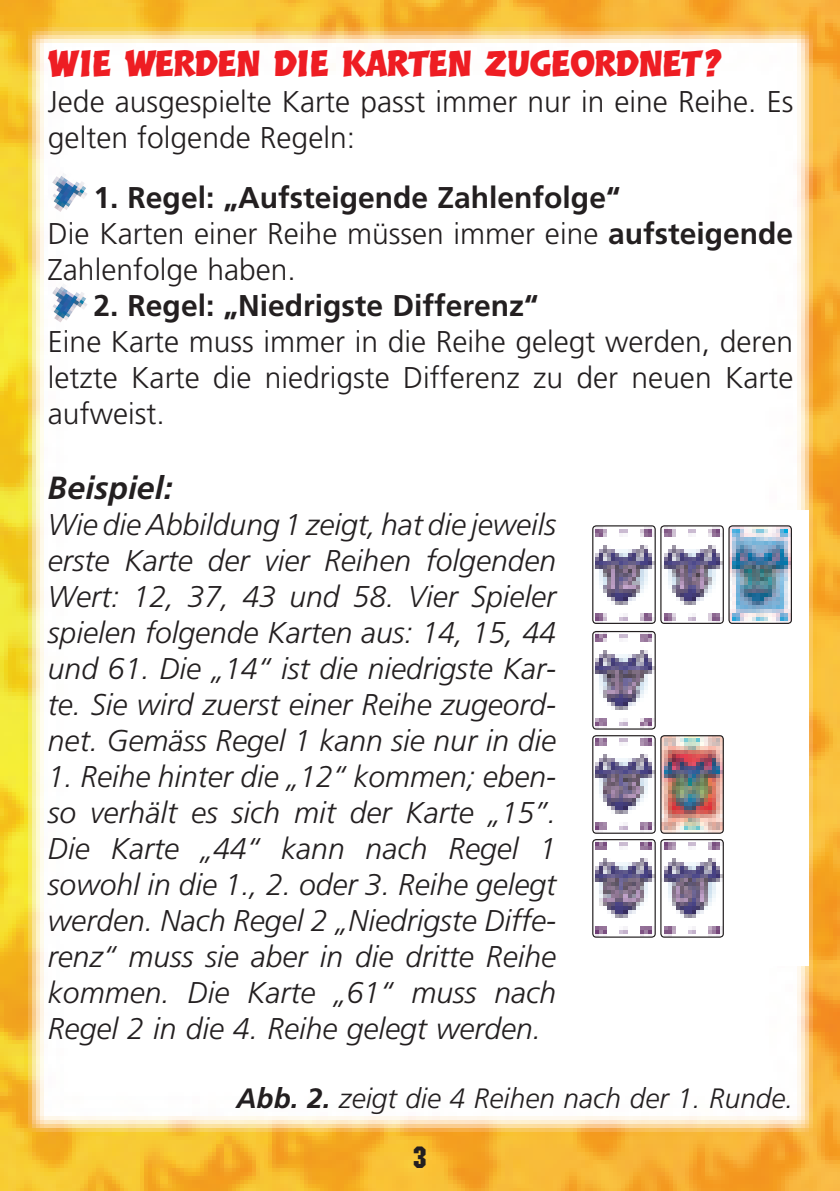
<style>
.page{position:relative;width:840px;height:1191px;background:#fff}
.page>*{position:absolute;margin:0;border:0;box-sizing:border-box;transform-origin:0 0}
.Überschrift_2{font:32px "Balder LL";color:#ee1d23}
.Überschrift_Beispiel{font:italic 700 32px "Frutiger";color:#231f20}
.Beispiel{font:italic 300 30px/36px "Frutiger";color:#231f20;text-align:justify}
.Text{font:300 30px/36px "Frutiger";color:#231f20}
.Text-2{font:700 30px "Frutiger";color:#231f20}
.Text-3{font:30px "Machine";color:#231f20}
.Abb{font:italic 300 28px "Frutiger";color:#231f20}
.s1{font-weight:700}
</style>
<div class="page">
<img style="left:0;top:0;width:839px;height:1191px">
<div style="left:560px;top:510px;width:247px;height:455px;background:#fff"></div>
<img style="left:594px;top:527px;width:59px;height:95px">
<div style="left:592px;top:525px;width:63px;height:99px;border:1px solid #231f20;border-radius:3px"></div>
<img style="left:592px;top:631px;width:62px;height:98px">
<div style="left:592px;top:631px;width:63px;height:98px;border:1px solid #231f20;border-radius:3px"></div>
<img style="left:594px;top:735px;width:60px;height:97px">
<div style="left:592px;top:735px;width:63px;height:99px;border:1px solid #231f20;border-radius:3px"></div>
<img style="left:592px;top:839px;width:62px;height:98px">
<div style="left:592px;top:839px;width:63px;height:98px;border:1px solid #231f20;border-radius:3px"></div>
<img style="left:662px;top:527px;width:59px;height:95px">
<div style="left:660px;top:525px;width:63px;height:99px;border:1px solid #231f20;border-radius:3px"></div>
<img style="left:662px;top:735px;width:60px;height:97px">
<div style="left:660px;top:735px;width:63px;height:99px;border:1px solid #231f20;border-radius:3px"></div>
<img style="left:660px;top:839px;width:62px;height:98px">
<div style="left:660px;top:839px;width:63px;height:98px;border:1px solid #231f20;border-radius:3px"></div>
<img style="left:730px;top:526px;width:61px;height:97px">
<div style="left:728px;top:525px;width:63px;height:99px;border:1px solid #231f20;border-radius:3px"></div>
<img style="left:46px;top:169px;width:45px;height:45px">
<img style="left:46px;top:279px;width:45px;height:46px">
<p class="Überschrift_2" style="left:48px;top:42px;width:675px">WIE WERDEN DIE KARTEN ZUGEORDNET?</p>
<p class="Text" style="left:48px;top:84px;width:746px">Jede ausgespielte Karte passt immer nur in eine Reihe. Es gelten folgende Regeln:</p>
<p class="Text-2" style="left:93px;top:180px;width:528px">1. Regel: „Aufsteigende Zahlenfolge“</p>
<p class="Text" style="left:48px;top:216px;width:746px">Die Karten einer Reihe müssen immer eine <span class="s1">aufsteigende<br></span>Zahlenfolge haben.</p>
<p class="Text-2" style="left:93px;top:288px;width:446px">2. Regel: „Niedrigste Differenz“</p>
<p class="Text" style="left:48px;top:324px;width:746px;text-align:justify">Eine Karte muss immer in die Reihe gelegt werden, deren letzte Karte die niedrigste Differenz zu der neuen Karte aufweist.</p>
<p class="Überschrift_Beispiel" style="left:48px;top:468px;width:126px">Beispiel:</p>
<p class="Beispiel" style="left:48px;top:506px;width:509px">Wie die Abbildung 1 zeigt, hat die jeweils erste Karte der vier Reihen folgenden Wert: 12, 37, 43 und 58. Vier Spieler spielen folgende Karten aus: 14, 15, 44 und 61. Die „14“ ist die niedrigste Kar&shy;te. Sie wird zuerst einer Reihe zugeord&shy;net. Gemäss Regel 1 kann sie nur in die</p>
<p class="Beispiel" style="left:48px;top:758px;width:509px">1. Reihe hinter die „12“ kommen; eben&shy;so verhält es sich mit der Karte „15”.<br>Die Karte „44“ kann nach Regel 1 sowohl in die 1., 2. oder 3. Reihe gelegt werden. Nach Regel 2 „Niedrigste Diffe&shy;renz“ muss sie aber in die dritte Reihe kommen. Die Karte „61“ muss nach Regel 2 in die 4. Reihe gelegt werden.</p>
<p class="Abb" style="left:236px;top:1082px;width:558px"><span class="s1">Abb. 2.</span> zeigt die 4 Reihen nach der 1. Runde.</p>
<p class="Text-3" style="left:413px;top:1140px;width:15px">3</p>
</div>
